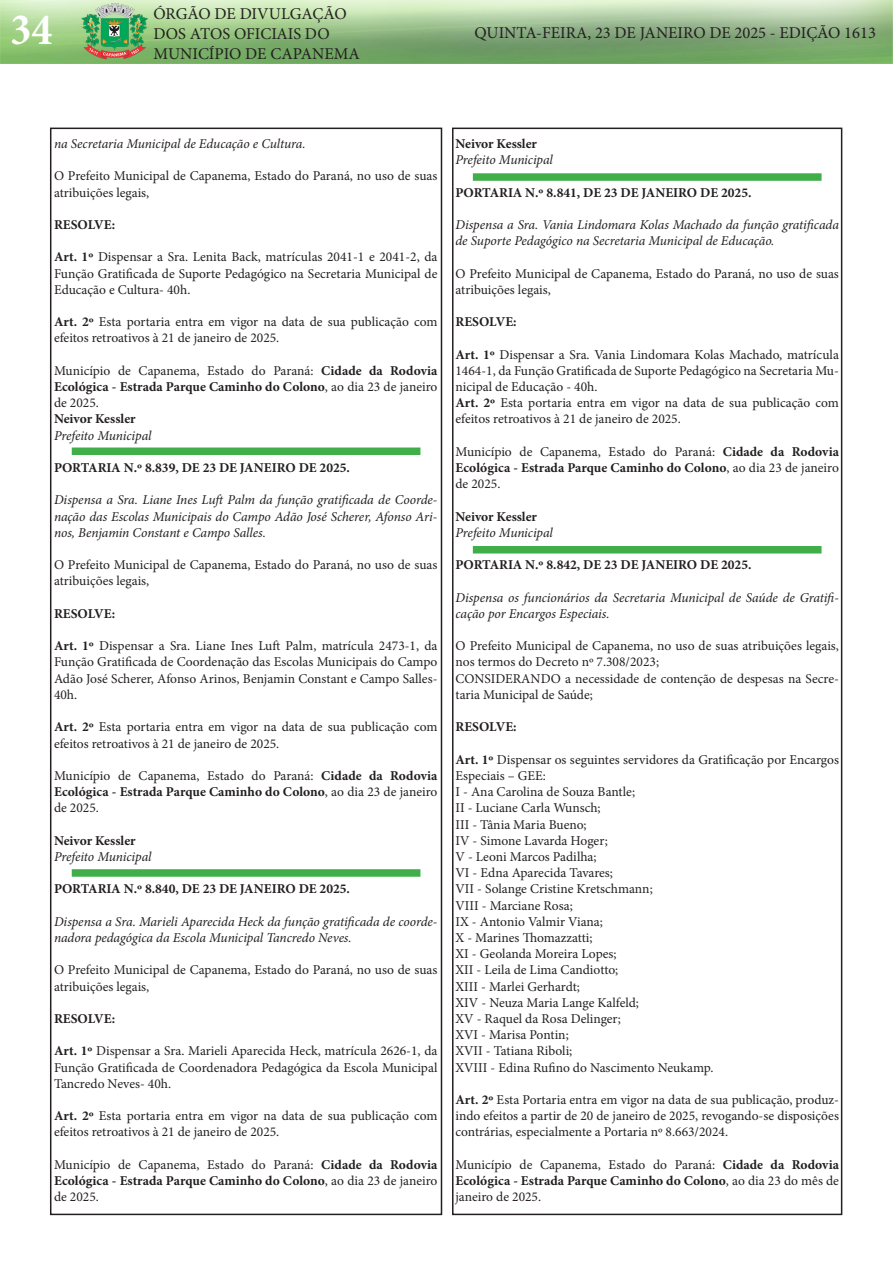
<style>
.page{position:relative;width:893px;height:1263px;background:#fff}
.page>*{position:absolute;margin:0;border:0;box-sizing:border-box;transform-origin:0 0}
.t1{font:700 condensed 45px "Minion Pro";color:#fff}
.t2{font:16.5px/19.8px "Minion Pro";color:#231f20}
.t3{font:13.5px/16.2px "Minion Pro";color:#231f20}
.t4{font:italic 13.5px/16.2px "Minion Pro";letter-spacing:-.005em;color:#231f20}
.t5{font:700 13.5px "Minion Pro";color:#231f20}
.s1{font-weight:700}
</style>
<div class="page">
<div style="left:50px;top:128px;width:392px;height:1087px;border:2px solid #231f20"></div>
<img style="left:0;top:0;width:893px;height:64px">
<div style="left:452px;top:128px;width:390px;height:1087px;border:2px solid #231f20"></div>
<div style="left:72px;top:447px;width:348px;height:8px;background:#40ae49"></div>
<div style="left:72px;top:869px;width:348px;height:8px;background:#40ae49"></div>
<div style="left:473px;top:173px;width:348px;height:8px;background:#40ae49"></div>
<div style="left:473px;top:546px;width:348px;height:7px;background:#40ae49"></div>
<h1 class="t1" style="left:11px;top:-1px;width:43px">34</h1>
<p class="t2" style="left:153px;top:4px;width:208px">ÓRGÃO DE DIVULGAÇÃO<br>DOS ATOS OFICIAIS DO<br>MUNICÍPIO DE CAPANEMA</p>
<p class="t2" style="left:474px;top:23px;width:403px">QUINTA-FEIRA, 23 DE JANEIRO DE 2025 - EDIÇÃO 1613</p>
<p class="t4" style="left:54px;top:136px;width:253px">na Secretaria Municipal de Educação e Cultura.</p>
<p class="t3" style="left:54px;top:168px;width:385px">O Prefeito Municipal de Capanema, Estado do Paraná, no uso de suas atribuições legais,</p>
<p class="t5" style="left:54px;top:215px;width:63px">RESOLVE:</p>
<p class="t3" style="left:54px;top:249px;width:385px;text-align:justify"><span class="s1">Art. 1º</span> Dispensar a Sra. Lenita Back, matrículas 2041-1 e 2041-2, da Função Gratificada de Suporte Pedagógico na Secretaria Municipal de Educação e Cultura- 40h.</p>
<p class="t3" style="left:54px;top:314px;width:385px"><span class="s1">Art. 2º</span> Esta portaria entra em vigor na data de sua publicação com efeitos retroativos à 21 de janeiro de 2025.</p>
<p class="t3" style="left:54px;top:362px;width:385px;text-align:justify">Município de Capanema, Estado do Paraná: <span class="s1">Cidade da Rodovia Ecológica - Estrada Parque Caminho do Colono</span>, ao dia 23 de janeiro de 2025.</p>
<p class="t5" style="left:54px;top:410px;width:83px">Neivor Kessler</p>
<p class="t4" style="left:54px;top:427px;width:99px">Prefeito Municipal</p>
<p class="t5" style="left:54px;top:458px;width:298px">PORTARIA N.º 8.839, DE 23 DE JANEIRO DE 2025.</p>
<p class="t4" style="left:54px;top:492px;width:385px;text-align:justify">Dispensa a Sra. Liane Ines Luft Palm da função gratificada de Coorde&shy;nação das Escolas Municipais do Campo Adão José Scherer, Afonso Ari&shy;nos, Benjamin Constant e Campo Salles.</p>
<p class="t3" style="left:54px;top:557px;width:385px">O Prefeito Municipal de Capanema, Estado do Paraná, no uso de suas atribuições legais,</p>
<p class="t5" style="left:54px;top:604px;width:63px">RESOLVE:</p>
<p class="t3" style="left:54px;top:638px;width:385px;text-align:justify"><span class="s1">Art. 1º</span> Dispensar a Sra. Liane Ines Luft Palm, matrícula 2473-1, da Função Gratificada de Coordenação das Escolas Municipais do Campo Adão José Scherer, Afonso Arinos, Benjamin Constant e Campo Salles-40h.</p>
<p class="t3" style="left:54px;top:719px;width:385px"><span class="s1">Art. 2º</span> Esta portaria entra em vigor na data de sua publicação com efeitos retroativos à 21 de janeiro de 2025.</p>
<p class="t3" style="left:54px;top:767px;width:385px;text-align:justify">Município de Capanema, Estado do Paraná: <span class="s1">Cidade da Rodovia Ecológica - Estrada Parque Caminho do Colono</span>, ao dia 23 de janeiro de 2025.</p>
<p class="t5" style="left:54px;top:831px;width:83px">Neivor Kessler</p>
<p class="t4" style="left:54px;top:848px;width:99px">Prefeito Municipal</p>
<p class="t5" style="left:54px;top:879px;width:298px">PORTARIA N.º 8.840, DE 23 DE JANEIRO DE 2025.</p>
<p class="t4" style="left:54px;top:913px;width:385px">Dispensa a Sra. Marieli Aparecida Heck da função gratificada de coorde&shy;nadora pedagógica da Escola Municipal Tancredo Neves.</p>
<p class="t3" style="left:54px;top:962px;width:385px">O Prefeito Municipal de Capanema, Estado do Paraná, no uso de suas atribuições legais,</p>
<p class="t5" style="left:54px;top:1009px;width:63px">RESOLVE:</p>
<p class="t3" style="left:54px;top:1043px;width:385px;text-align:justify"><span class="s1">Art. 1º</span> Dispensar a Sra. Marieli Aparecida Heck, matrícula 2626-1, da Função Gratificada de Coordenadora Pedagógica da Escola Municipal Tancredo Neves- 40h.</p>
<p class="t3" style="left:54px;top:1108px;width:385px"><span class="s1">Art. 2º</span> Esta portaria entra em vigor na data de sua publicação com efeitos retroativos à 21 de janeiro de 2025.</p>
<p class="t3" style="left:54px;top:1156px;width:385px;text-align:justify">Município de Capanema, Estado do Paraná: <span class="s1">Cidade da Rodovia Ecológica - Estrada Parque Caminho do Colono</span>, ao dia 23 de janeiro de 2025.</p>
<p class="t5" style="left:455px;top:134px;width:83px">Neivor Kessler</p>
<p class="t4" style="left:455px;top:152px;width:99px">Prefeito Municipal</p>
<p class="t5" style="left:455px;top:183px;width:298px">PORTARIA N.º 8.841, DE 23 DE JANEIRO DE 2025.</p>
<p class="t4" style="left:455px;top:217px;width:385px">Dispensa a Sra. Vania Lindomara Kolas Machado da função gratificada de Suporte Pedagógico na Secretaria Municipal de Educação.</p>
<p class="t3" style="left:455px;top:265px;width:385px">O Prefeito Municipal de Capanema, Estado do Paraná, no uso de suas atribuições legais,</p>
<p class="t5" style="left:455px;top:312px;width:63px">RESOLVE:</p>
<p class="t3" style="left:455px;top:346px;width:385px;text-align:justify"><span class="s1">Art. 1º</span> Dispensar a Sra. Vania Lindomara Kolas Machado, matrícula 1464-1, da Função Gratificada de Suporte Pedagógico na Secretaria Mu&shy;nicipal de Educação - 40h.</p>
<p class="t3" style="left:455px;top:395px;width:385px"><span class="s1">Art. 2º</span> Esta portaria entra em vigor na data de sua publicação com efeitos retroativos à 21 de janeiro de 2025.</p>
<p class="t3" style="left:455px;top:443px;width:385px;text-align:justify">Município de Capanema, Estado do Paraná: <span class="s1">Cidade da Rodovia Ecológica - Estrada Parque Caminho do Colono</span>, ao dia 23 de janeiro de 2025.</p>
<p class="t5" style="left:455px;top:507px;width:83px">Neivor Kessler</p>
<p class="t4" style="left:455px;top:524px;width:99px">Prefeito Municipal</p>
<p class="t5" style="left:455px;top:555px;width:298px">PORTARIA N.º 8.842, DE 23 DE JANEIRO DE 2025.</p>
<p class="t4" style="left:455px;top:589px;width:385px">Dispensa os funcionários da Secretaria Municipal de Saúde de Gratifi&shy;cação por Encargos Especiais.</p>
<p class="t3" style="left:455px;top:638px;width:385px">O Prefeito Municipal de Capanema, no uso de suas atribuições legais, nos termos do Decreto nº 7.308/2023;</p>
<p class="t3" style="left:455px;top:670px;width:385px">CONSIDERANDO a necessidade de contenção de despesas na Secre&shy;taria Municipal de Saúde;</p>
<p class="t5" style="left:455px;top:717px;width:63px">RESOLVE:</p>
<p class="t3" style="left:455px;top:751px;width:385px"><span class="s1">Art. 1º</span> Dispensar os seguintes servidores da Gratificação por Encargos<br>Especiais – GEE:</p>
<p class="t3" style="left:455px;top:784px;width:181px">I - Ana Carolina de Souza Bantle;</p>
<p class="t3" style="left:455px;top:800px;width:147px">II - Luciane Carla Wunsch;</p>
<p class="t3" style="left:455px;top:816px;width:133px">III - Tânia Maria Bueno;</p>
<p class="t3" style="left:455px;top:832px;width:154px">IV - Simone Lavarda Hoger;</p>
<p class="t3" style="left:455px;top:848px;width:143px">V - Leoni Marcos Padilha;</p>
<p class="t3" style="left:455px;top:865px;width:159px">VI - Edna Aparecida Tavares;</p>
<p class="t3" style="left:455px;top:881px;width:199px">VII - Solange Cristine Kretschmann;</p>
<p class="t3" style="left:455px;top:897px;width:119px">VIII - Marciane Rosa;</p>
<p class="t3" style="left:455px;top:913px;width:149px">IX - Antonio Valmir Viana;</p>
<p class="t3" style="left:455px;top:929px;width:139px">X - Marines Thomazzatti;</p>
<p class="t3" style="left:455px;top:946px;width:163px">XI - Geolanda Moreira Lopes;</p>
<p class="t3" style="left:455px;top:962px;width:164px">XII - Leila de Lima Candiotto;</p>
<p class="t3" style="left:455px;top:978px;width:126px">XIII - Marlei Gerhardt;</p>
<p class="t3" style="left:455px;top:994px;width:185px">XIV - Neuza Maria Lange Kalfeld;</p>
<p class="t3" style="left:455px;top:1010px;width:167px">XV - Raquel da Rosa Delinger;</p>
<p class="t3" style="left:455px;top:1027px;width:115px">XVI - Marisa Pontin;</p>
<p class="t3" style="left:455px;top:1043px;width:118px">XVII - Tatiana Riboli;</p>
<p class="t3" style="left:455px;top:1059px;width:260px">XVIII - Edina Rufino do Nascimento Neukamp.</p>
<p class="t3" style="left:455px;top:1091px;width:385px;text-align:justify"><span class="s1">Art. 2º</span> Esta Portaria entra em vigor na data de sua publicação, produz&shy;indo efeitos a partir de 20 de janeiro de 2025, revogando-se disposições contrárias, especialmente a Portaria nº 8.663/2024.</p>
<p class="t3" style="left:455px;top:1156px;width:385px;text-align:justify">Município de Capanema, Estado do Paraná: <span class="s1">Cidade da Rodovia Ecológica - Estrada Parque Caminho do Colono</span>, ao dia 23 do mês de janeiro de 2025.</p>
</div>
